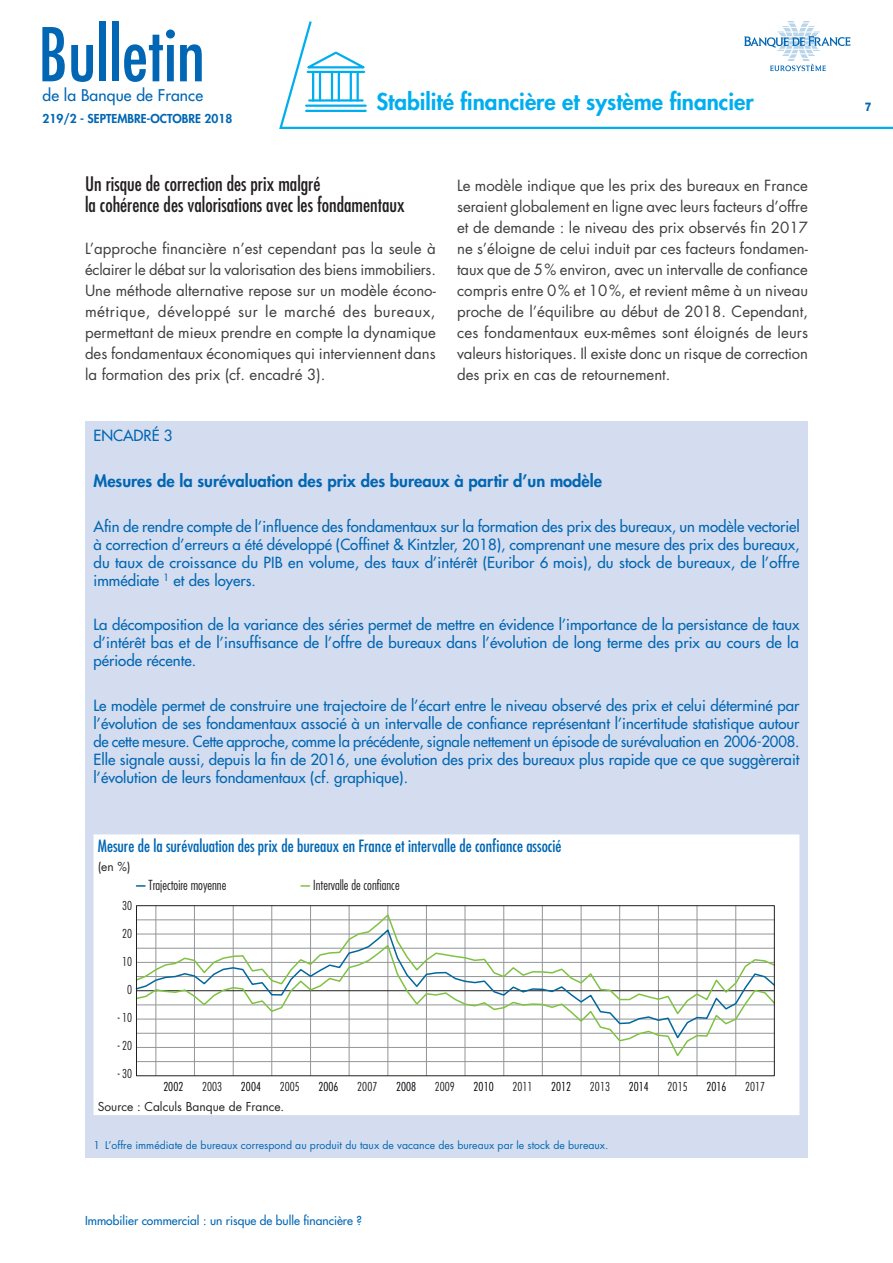
<style>
.page{position:relative;width:893px;height:1263px;background:#fff}
.page>*{position:absolute;margin:0;border:0;box-sizing:border-box;transform-origin:0 0}
.t1{font:condensed 72px "Futura Std";color:#0166b3}
.t2{font:800 22.5px "Futura Std";color:#00aeef}
.t3{font:condensed 19.5px/21px "Futura Std";color:#231f20}
.t4{font:condensed 16.5px "Futura Std";color:#0166b3}
.t5{font:800 16.5px "Futura Std";color:#0166b3}
.t6{font:500 15.75px "Futura Std";letter-spacing:.01em;color:#0166b3}
.t7{font:500 15px/18px "Futura Std";color:#0166b3;text-align:justify}
.t8{font:15px/21px "Futura Std";color:#3e3e3f;text-align:justify}
.t9{font:300 condensed 13.5px "Futura Std";color:#231f20}
.t10{font:300 condensed 12px "Futura Std";color:#231f20}
.t11{font:500 12px "Futura Std";color:#0166b3}
.t12{font:12px "Futura Std";color:#231f20}
.t13{font:300 condensed 12px "Futura Std";color:#010106}
.t14{font:800 12px "Futura Std";color:#0166b3}
.t15{font:800 12px "Helvetica Neue LT Std";color:#0166b3;scale:.9 1}
.t16{font:10.5px "Futura Std";color:#0166b3}
</style>
<div class="page">
<svg style="left:279px;top:21px;width:614px;height:108px"></svg>
<svg style="left:744px;top:22px;width:106px;height:49px"></svg>
<hr style="left:308px;top:71px;width:56px;height:2px;background:#00aeef">
<svg style="left:299px;top:50px;width:68px;height:20px"></svg>
<hr style="left:309px;top:99px;width:54px;height:3px;background:#00aeef">
<hr style="left:306px;top:105px;width:60px;height:2px;background:#00aeef">
<hr style="left:306px;top:110px;width:60px;height:2px;background:#00aeef">
<hr style="left:312px;top:72px;width:2px;height:28px;background:#00aeef">
<hr style="left:319px;top:72px;width:2px;height:28px;background:#00aeef">
<hr style="left:331px;top:72px;width:2px;height:28px;background:#00aeef">
<hr style="left:338px;top:72px;width:2px;height:28px;background:#00aeef">
<hr style="left:350px;top:72px;width:2px;height:28px;background:#00aeef">
<hr style="left:357px;top:72px;width:2px;height:28px;background:#00aeef">
<div style="left:85px;top:421px;width:723px;height:736px;background:#d4ddef"></div>
<div style="left:94px;top:834px;width:705px;height:281px;background:#fff"></div>
<svg style="left:136px;top:885px;width:9px;height:2px"></svg>
<svg style="left:301px;top:885px;width:9px;height:2px"></svg>
<hr style="left:136px;top:1061px;width:638px;height:1px;background:#939598">
<hr style="left:156px;top:906px;width:1px;height:170px;background:#939598">
<hr style="left:194px;top:906px;width:1px;height:170px;background:#939598">
<hr style="left:233px;top:906px;width:1px;height:170px;background:#939598">
<hr style="left:272px;top:906px;width:1px;height:170px;background:#939598">
<hr style="left:310px;top:906px;width:1px;height:170px;background:#939598">
<hr style="left:349px;top:906px;width:1px;height:170px;background:#939598">
<hr style="left:388px;top:906px;width:1px;height:170px;background:#939598">
<hr style="left:426px;top:906px;width:1px;height:170px;background:#939598">
<hr style="left:465px;top:906px;width:1px;height:170px;background:#939598">
<hr style="left:503px;top:906px;width:1px;height:170px;background:#939598">
<hr style="left:542px;top:906px;width:1px;height:170px;background:#939598">
<hr style="left:581px;top:906px;width:1px;height:170px;background:#939598">
<hr style="left:619px;top:906px;width:1px;height:170px;background:#939598">
<hr style="left:658px;top:906px;width:1px;height:170px;background:#939598">
<hr style="left:697px;top:906px;width:1px;height:170px;background:#939598">
<hr style="left:735px;top:906px;width:1px;height:170px;background:#939598">
<svg style="left:135px;top:1016px;width:640px;height:42px;background:#f1f3f2"></svg>
<svg style="left:135px;top:912px;width:640px;height:104px;background:#edf0ed"></svg>
<div style="left:136px;top:905px;width:638px;height:171px;border:1px solid #231f20"></div>
<h1 class="t1" style="left:38px;top:12px;width:168px">Bulletin</h1>
<p class="t6" style="left:43px;top:86px;width:162px">de la Banque de France</p>
<p class="t14" style="left:43px;top:111px;width:191px">219/2 - SEPTEMBRE-OCTOBRE 2018</p>
<h2 class="t2" style="left:376px;top:88px;width:379px">Stabilité financière et système financier</h2>
<p class="t15" style="left:865px;top:99px;width:9px">7</p>
<h3 class="t3" style="left:85px;top:173px;width:321px">Un risque de correction des prix malgré<br>la cohérence des valorisations avec les fondamentaux</h3>
<p class="t8" style="left:85px;top:238px;width:352px">L’approche financière n’est cependant pas la seule à éclairer le débat sur la valorisation des biens immobiliers.<br>Une méthode alternative repose sur un modèle écono&shy;métrique, développé sur le marché des bureaux, permettant de mieux prendre en compte la dynamique des fondamentaux économiques qui interviennent dans la formation des prix (cf. encadré 3).</p>
<p class="t8" style="left:457px;top:175px;width:352px">Le modèle indique que les prix des bureaux en France seraient globalement en ligne avec leurs facteurs d’offre et de demande : le niveau des prix observés fin 2017 ne s’éloigne de celui induit par ces facteurs fondamen&shy;taux que de 5% environ, avec un intervalle de confiance compris entre 0% et 10%, et revient même à un niveau proche de l’équilibre au début de 2018. Cependant, ces fondamentaux eux-mêmes sont éloignés de leurs valeurs historiques. Il existe donc un risque de correction des prix en cas de retournement.</p>
<p class="t7" style="left:94px;top:426px;width:80px">ENCADRÉ 3</p>
<p class="t5" style="left:94px;top:471px;width:510px">Mesures de la surévaluation des prix des bureaux à partir d’un modèle</p>
<p class="t7" style="left:94px;top:517px;width:708px">Afin de rendre compte de l’influence des fondamentaux sur la formation des prix des bureaux, un modèle vectoriel à correction d’erreurs a été développé (Coffinet &amp; Kintzler, 2018), comprenant une mesure des prix des bureaux, du taux de croissance du PIB en volume, des taux d’intérêt (Euribor 6 mois), du stock de bureaux, de l’offre immédiate <sup>1</sup> et des loyers.</p>
<p class="t7" style="left:94px;top:616px;width:707px">La décomposition de la variance des séries permet de mettre en évidence l’importance de la persistance de taux d’intérêt bas et de l’insuffisance de l’offre de bureaux dans l’évolution de long terme des prix au cours de la période récente.</p>
<p class="t7" style="left:94px;top:696px;width:707px">Le modèle permet de construire une trajectoire de l’écart entre le niveau observé des prix et celui déterminé par l’évolution de ses fondamentaux associé à un intervalle de confiance représentant l’incertitude statistique autour de cette mesure. Cette approche, comme la précédente, signale nettement un épisode de surévaluation en 2006‑2008.<br>Elle signale aussi, depuis la fin de 2016, une évolution des prix des bureaux plus rapide que ce que suggèrerait l’évolution de leurs fondamentaux (cf. graphique).</p>
<p class="t4" style="left:98px;top:836px;width:465px">Mesure de la surévaluation des prix de bureaux en France et intervalle de confiance associé</p>
<p class="t12" style="left:98px;top:859px;width:34px">(en %)</p>
<p class="t10" style="left:122px;top:898px;width:11px">30</p>
<p class="t10" style="left:122px;top:926px;width:11px">20</p>
<p class="t10" style="left:122px;top:954px;width:11px">10</p>
<p class="t10" style="left:127px;top:982px;width:6px">0</p>
<p class="t10" style="left:118px;top:1010px;width:16px">- 10</p>
<p class="t10" style="left:118px;top:1038px;width:16px">- 20</p>
<p class="t10" style="left:118px;top:1066px;width:16px">- 30</p>
<p class="t9" style="left:149px;top:877px;width:79px">Trajectoire moyenne</p>
<p class="t9" style="left:313px;top:877px;width:88px">Intervalle de confiance</p>
<p class="t13" style="left:163px;top:1079px;width:22px">2002</p>
<p class="t13" style="left:241px;top:1079px;width:22px">2004</p>
<p class="t13" style="left:318px;top:1079px;width:22px">2006</p>
<p class="t13" style="left:396px;top:1079px;width:22px">2008</p>
<p class="t13" style="left:474px;top:1079px;width:22px">2010</p>
<p class="t13" style="left:551px;top:1079px;width:22px">2012</p>
<p class="t13" style="left:629px;top:1079px;width:22px">2014</p>
<p class="t13" style="left:706px;top:1079px;width:22px">2016</p>
<p class="t10" style="left:202px;top:1079px;width:22px">2003</p>
<p class="t10" style="left:280px;top:1079px;width:22px">2005</p>
<p class="t10" style="left:357px;top:1079px;width:22px">2007</p>
<p class="t10" style="left:435px;top:1079px;width:22px">2009</p>
<p class="t10" style="left:512px;top:1079px;width:22px">2011</p>
<p class="t10" style="left:590px;top:1079px;width:22px">2013</p>
<p class="t10" style="left:668px;top:1079px;width:22px">2015</p>
<p class="t12" style="left:98px;top:1099px;width:188px">Source : Calculs Banque de France.</p>
<p class="t16" style="left:94px;top:1138px;width:516px">1 L’offre immédiate de bureaux correspond au produit du taux de vacance des bureaux par le stock de bureaux.</p>
<p class="t10" style="left:745px;top:1079px;width:22px">2017</p>
<p class="t11" style="left:85px;top:1213px;width:278px">Immobilier commercial : un risque de bulle financière ?</p>
</div>
